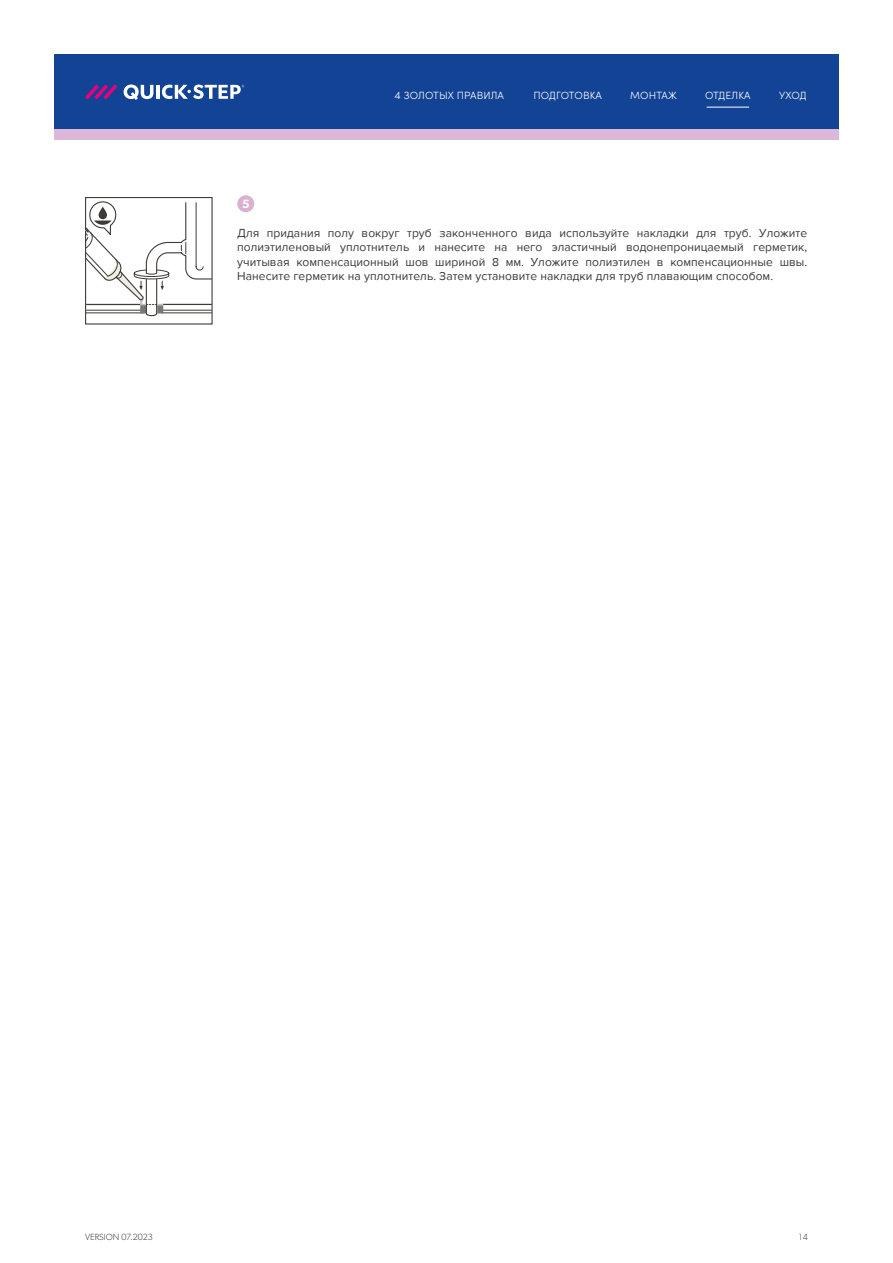
<style>
.page{position:relative;width:893px;height:1263px;background:#fff}
.page>*{position:absolute;margin:0;border:0;box-sizing:border-box;transform-origin:0 0}
.t1{font:12px/14.4px "Proxima Nova";letter-spacing:.005em;color:#383937;text-align:justify}
.t2{font:600 12px "Gibson";color:#fff}
.t3{font:300 10.5px "Sofia Pro";letter-spacing:.01em;color:#fff}
.t4{font:300 9px "Gibson";color:#383937}
.s1{font-size:11.25px}
</style>
<div class="page">
<div style="left:237px;top:195px;width:17px;height:17px;background:#d9b2d2;border-radius:50%"></div>
<div style="left:85px;top:197px;width:128px;height:128px;border:1px solid #282421"></div>
<svg style="left:85px;top:200px;width:128px;height:117px"></svg>
<div style="left:54px;top:54px;width:785px;height:75px;background:#134395"></div>
<div style="left:54px;top:129px;width:785px;height:11px;background:#ddb7d7"></div>
<hr style="left:707px;top:107px;width:42px;height:1px;background:#fff">
<svg style="left:85px;top:84px;width:32px;height:15px"></svg>
<svg style="left:124px;top:85px;width:29px;height:15px"></svg>
<hr style="left:156px;top:85px;width:4px;height:14px;background:#fff">
<svg style="left:162px;top:85px;width:82px;height:14px"></svg>
<p class="t3" style="left:395px;top:87px;width:111px"><span class="s1">4</span> ЗОЛОТЫХ ПРАВИЛА</p>
<p class="t3" style="left:533px;top:87px;width:70px">ПОДГОТОВКА</p>
<p class="t3" style="left:630px;top:87px;width:48px">МОНТАЖ</p>
<p class="t3" style="left:705px;top:87px;width:47px">ОТДЕЛКA</p>
<p class="t3" style="left:779px;top:87px;width:29px">УХОД</p>
<p class="t2" style="left:242px;top:196px;width:9px">5</p>
<p class="t1" style="left:237px;top:226px;width:571px">Для придания полу вокруг труб законченного вида используйте накладки для труб. Уложите полиэтиленовый уплотнитель и нанесите на него эластичный водонепроницаемый герметик, учитывая компенсационный шов шириной 8 мм. Уложите полиэтилен в компенсационные швы.<br>Нанесите герметик на уплотнитель. Затем установите накладки для труб плавающим способом.</p>
<p class="t4" style="left:85px;top:1231px;width:69px">VERSION 07.2023</p>
<p class="t4" style="left:799px;top:1231px;width:10px">14</p>
</div>
